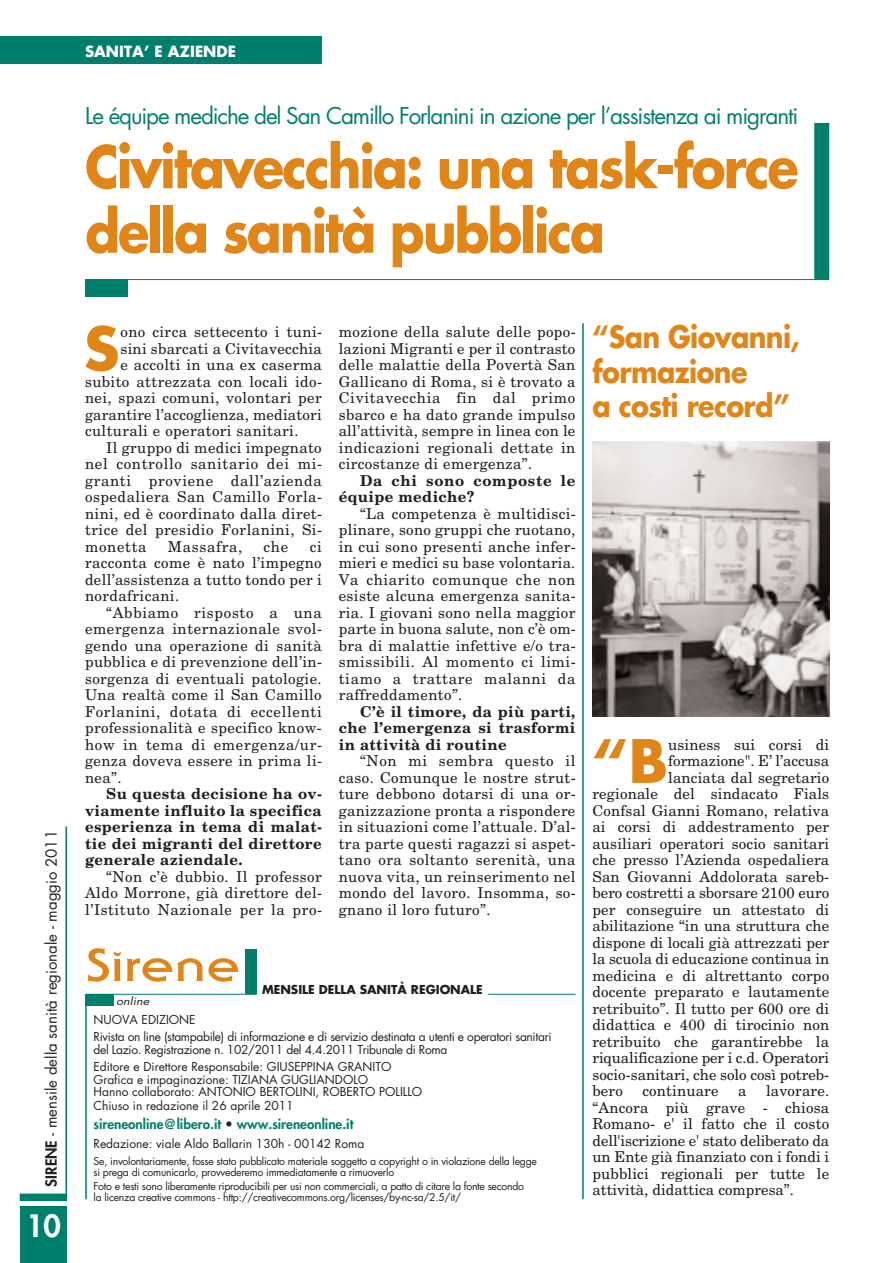
<style>
.page{position:relative;width:893px;height:1263px;background:#fff}
.page>*{position:absolute;margin:0;border:0;box-sizing:border-box;transform-origin:0 0}
.t1{font:700 58.2px "Futura";color:#e08619}
.t2{font:700 57px/64.5px "Futura";letter-spacing:-.04em;color:#e08619;scale:.9 1}
.t3{font:700 45px "Serif Gothic";letter-spacing:.015em;color:#e08619;scale:1.23 1}
.t4{font:700 30px/34.5px "Futura";letter-spacing:-.025em;color:#e08619;scale:.9 1}
.t5{font:800 30px "Futura";color:#fff}
.t6{font:22.5px "Futura";letter-spacing:-.05em;color:#00806c}
.t7{font:15px/16.5px "New Century Schlbk";letter-spacing:.01em;color:#231f20;text-align:justify}
.t8{font:700 15px/16.5px "New Century Schlbk";letter-spacing:.025em;color:#231f20;text-align:justify}
.t9{font:15px "New Century Schlbk";letter-spacing:.045em;color:#231f20}
.t10{font:15px "Futura";color:#231f20}
.t11{font:700 15px/16.5px "New Century Schlbk";letter-spacing:.045em;color:#231f20}
.t12{font:15px "New Century Schlbk";letter-spacing:-.01em;color:#231f20}
.t13{font:15px "New Century Schlbk";letter-spacing:.03em;color:#231f20}
.t14{font:15px "New Century Schlbk";letter-spacing:.035em;color:#231f20}
.t15{font:700 15px "Futura";color:#fff}
.t16{font:800 13.5px "Futura";color:#00806c}
.t17{font:12px/17.5px "Futura";color:#231f20}
.t18{font:12px/17.5px "Futura";letter-spacing:-.025em;color:#231f20}
.t19{font:700 12px "Futura";color:#231f20}
.t20{font:italic 10.65px "Futura";letter-spacing:.005em;color:#231f20;scale:1.18 1}
.t21{font:10.5px/11.2px "Futura";letter-spacing:-.025em;color:#231f20}
.s1{font-weight:800}
.s2{color:#231f20}
</style>
<div class="page">
<div style="left:20px;top:1193px;width:46px;height:8px;background:#00806c"></div>
<hr style="left:65px;top:826px;width:2px;height:375px;background:#00806c">
<div style="left:20px;top:1207px;width:47px;height:56px;background:#00806c"></div>
<div style="left:0;top:37px;width:322px;height:27px;background:#00806c"></div>
<div style="left:86px;top:994px;width:28px;height:11px;background:#00806c"></div>
<hr style="left:87px;top:994px;width:170px;height:1px;background:#00806c">
<hr style="left:488px;top:994px;width:87px;height:1px;background:#00806c">
<div style="left:245px;top:949px;width:12px;height:45px;background:#00806c"></div>
<hr style="left:85px;top:994px;width:2px;height:205px;background:#00806c">
<hr style="left:582px;top:323px;width:2px;height:876px;background:#00806c">
<div style="left:85px;top:279px;width:43px;height:17px;background:#00806c"></div>
<hr style="left:85px;top:279px;width:744px;height:1px;background:#00806c">
<div style="left:814px;top:123px;width:15px;height:157px;background:#00806c"></div>
<img style="left:592px;top:441px;width:237px;height:276px">
<p class="t10" style="left:44px;top:1186px;width:358px;rotate:-90deg"><span class="s1">SIRENE</span> - mensile della sanità regionale - maggio 2011</p>
<h3 class="t5" style="left:26px;top:1212px;width:36px">10</h3>
<p class="t15" style="left:85px;top:44px;width:152px">SANITA’ E AZIENDE</p>
<h3 class="t6" style="left:85px;top:105px;width:715px">Le équipe mediche del San Camillo Forlanini in azione per l’assistenza ai migranti</h3>
<h2 class="t2" style="left:85px;top:140px;width:794px">Civitavecchia: una task-force della sanità pubblica</h2>
<h1 class="t1" style="left:84px;top:322px;width:37px">S</h1>
<p class="t7" style="left:120px;top:324px;width:203px">ono circa settecento i tuni-</p>
<p class="t7" style="left:120px;top:340px;width:203px">sini sbarcati a Civitavecchia</p>
<p class="t7" style="left:120px;top:357px;width:203px">e accolti in una ex caserma</p>
<p class="t7" style="left:85px;top:373px;width:239px">subito attrezzata con locali ido-</p>
<p class="t7" style="left:85px;top:390px;width:238px">nei, spazi comuni, volontari per</p>
<p class="t7" style="left:85px;top:406px;width:238px">garantire l’accoglienza, mediatori</p>
<p class="t7" style="left:85px;top:423px;width:215px">culturali e operatori sanitari.</p>
<p class="t7" style="left:106px;top:439px;width:217px">Il gruppo di medici impegnato</p>
<p class="t9" style="left:85px;top:455px;width:239px">nel controllo sanitario dei mi-</p>
<p class="t9" style="left:85px;top:472px;width:238px">granti proviene dall’azienda</p>
<p class="t14" style="left:85px;top:488px;width:239px">ospedaliera San Camillo Forla-</p>
<p class="t7" style="left:85px;top:505px;width:239px">nini, ed è coordinato dalla diret-</p>
<p class="t13" style="left:85px;top:521px;width:239px">trice del presidio Forlanini, Si-</p>
<p class="t9" style="left:85px;top:538px;width:63px">monetta</p>
<p class="t9" style="left:168px;top:538px;width:76px">Massafra,</p>
<p class="t7" style="left:264px;top:538px;width:26px">che</p>
<p class="t7" style="left:85px;top:538px;width:238px;text-indent:225px">ci racconta come è nato l’impegno dell’assistenza a tutto tondo per i nordafricani.</p>
<p class="t7" style="left:85px;top:604px;width:239px;text-indent:21px">“Abbiamo risposto a una emergenza internazionale svol&shy;gendo una operazione di sanità pubblica e di prevenzione dell’in&shy;sorgenza di eventuali patologie.<br>Una realtà come il San Camillo Forlanini, dotata di eccellenti professionalità e specifico know&shy;how in tema di emergenza/ur&shy;genza doveva essere in prima li&shy;nea”.</p>
<p class="t8" style="left:85px;top:786px;width:239px;text-indent:21px">Su questa decisione ha ov&shy;viamente influito la specifica esperienza in tema di malat&shy;tie dei migranti del direttore generale aziendale.</p>
<p class="t7" style="left:85px;top:868px;width:239px;text-indent:21px">“Non c’è dubbio. Il professor Aldo Morrone, già direttore del&shy;l’Istituto Nazionale per la pro-</p>
<p class="t7" style="left:339px;top:324px;width:239px">mozione della salute delle popo&shy;lazioni Migranti e per il contrasto delle malattie della Povertà San Gallicano di Roma, si è trovato a Civitavecchia fin dal primo sbarco e ha dato grande impulso all’attività, sempre in linea con le indicazioni regionali dettate in circostanze di emergenza”.</p>
<p class="t11" style="left:339px;top:472px;width:238px;text-indent:21px">Da chi sono composte le équipe mediche?</p>
<p class="t7" style="left:339px;top:505px;width:239px;text-indent:21px">“La competenza è multidisci&shy;plinare, sono gruppi che ruotano, in cui sono presenti anche infer&shy;mieri e medici su base volontaria.<br>Va chiarito comunque che non esiste alcuna emergenza sanita&shy;ria. I giovani sono nella maggior parte in buona salute, non c’è om&shy;bra di malattie infettive e/o tra&shy;smissibili. Al momento ci limi&shy;tiamo a trattare malanni da raffreddamento”.</p>
<p class="t8" style="left:339px;top:703px;width:238px;text-indent:21px">C’è il timore, da più parti, che l’emergenza si trasformi in attività di routine</p>
<p class="t7" style="left:339px;top:753px;width:239px;text-indent:21px">“Non mi sembra questo il caso. Comunque le nostre strut&shy;ture debbono dotarsi di una or&shy;ganizzazione pronta a rispondere in situazioni come l’attuale. D’al&shy;tra parte questi ragazzi si aspet&shy;tano ora soltanto serenità, una nuova vita, un reinserimento nel mondo del lavoro. Insomma, so&shy;gnano il loro futuro”.</p>
<h3 class="t3" style="left:86px;top:939px;width:127px">Sirene</h3>
<p class="t20" style="left:116px;top:996px;width:30px">online</p>
<p class="t18" style="left:94px;top:1012px;width:459px">NUOVA EDIZIONE<br>Rivista on line (stampabile) di informazione e di servizio destinata a utenti e operatori sanitari</p>
<p class="t17" style="left:94px;top:1041px;width:355px">del Lazio. Registrazione n. 102/2011 del 4.4.2011 Tribunale di Roma<br>Editore e Direttore Responsabile: GIUSEPPINA GRANITO</p>
<p class="t17" style="left:94px;top:1074px;width:330px;line-height:12.3px">Grafica e impaginazione: TIZIANA GUGLIANDOLO<br>Hanno collaborato: ANTONIO BERTOLINI, ROBERTO POLILLO</p>
<p class="t17" style="left:94px;top:1097px;width:202px">Chiuso in redazione il 26 aprile 2011</p>
<p class="t16" style="left:94px;top:1117px;width:261px">sireneonline@libero.it <span class="s2">•</span> www.sireneonline.it</p>
<p class="t17" style="left:94px;top:1136px;width:272px">Redazione: viale Aldo Ballarin 130h - 00142 Roma</p>
<p class="t21" style="left:94px;top:1156px;width:445px">Se, involontariamente, fosse stato pubblicato materiale soggetto a copyright o in violazione della legge si prega di comunicarlo, provvederemo immediatamente a rimuoverlo</p>
<p class="t21" style="left:94px;top:1181px;width:432px">Foto e testi sono liberamente riproducibili per usi non commerciali, a patto di citare la fonte secondo la licenza creative commons - http://creativecommons.org/licenses/by-nc-sa/2.5/it/</p>
<p class="t19" style="left:262px;top:984px;width:222px">MENSILE DELLA SANITÀ REGIONALE</p>
<h3 class="t4" style="left:592px;top:322px;width:232px">“San Giovanni, formazione<br>a costi record”</h3>
<h1 class="t1" style="left:592px;top:734px;width:77px">“B</h1>
<p class="t7" style="left:668px;top:736px;width:162px">usiness sui corsi di</p>
<p class="t7" style="left:668px;top:753px;width:162px">formazione". E’ l’accusa</p>
<p class="t7" style="left:668px;top:769px;width:162px">lanciata dal segretario</p>
<p class="t7" style="left:592px;top:786px;width:238px">regionale del sindacato Fials</p>
<p class="t7" style="left:592px;top:802px;width:238px">Confsal Gianni Romano, relativa</p>
<p class="t7" style="left:592px;top:819px;width:238px">ai corsi di addestramento per</p>
<p class="t7" style="left:592px;top:835px;width:238px">ausiliari operatori socio sanitari</p>
<p class="t7" style="left:592px;top:852px;width:238px">che presso l’Azienda ospedaliera</p>
<p class="t7" style="left:592px;top:868px;width:238px">San Giovanni Addolorata sareb-</p>
<p class="t7" style="left:592px;top:885px;width:238px">bero costretti a sborsare 2100 euro</p>
<p class="t7" style="left:592px;top:901px;width:238px">per conseguire un attestato di</p>
<p class="t7" style="left:592px;top:918px;width:238px">abilitazione “in una struttura che</p>
<p class="t7" style="left:592px;top:934px;width:238px">dispone di locali già attrezzati per</p>
<p class="t7" style="left:592px;top:951px;width:238px">la scuola di educazione continua in</p>
<p class="t7" style="left:592px;top:967px;width:238px">medicina e di altrettanto corpo</p>
<p class="t7" style="left:592px;top:984px;width:238px">docente preparato e lautamente</p>
<p class="t7" style="left:592px;top:1000px;width:238px">retribuito”. Il tutto per 600 ore di</p>
<p class="t7" style="left:592px;top:1017px;width:238px">didattica e 400 di tirocinio non</p>
<p class="t7" style="left:592px;top:1033px;width:238px">retribuito che garantirebbe la</p>
<p class="t12" style="left:592px;top:1049px;width:238px">riqualificazione per i c.d. Operatori</p>
<p class="t7" style="left:592px;top:1066px;width:238px">socio-sanitari, che solo così potreb-</p>
<p class="t7" style="left:592px;top:1083px;width:32px">bero</p>
<p class="t7" style="left:642px;top:1083px;width:78px">continuare</p>
<p class="t7" style="left:738px;top:1083px;width:10px">a</p>
<p class="t7" style="left:592px;top:1083px;width:238px;text-indent:174px">lavorare. “Ancora più grave - chiosa Romano- e' il fatto che il costo dell'iscrizione e' stato deliberato da un Ente già finanziato con i fondi i pubblici regionali per tutte le attività, didattica compresa”.</p>
</div>
